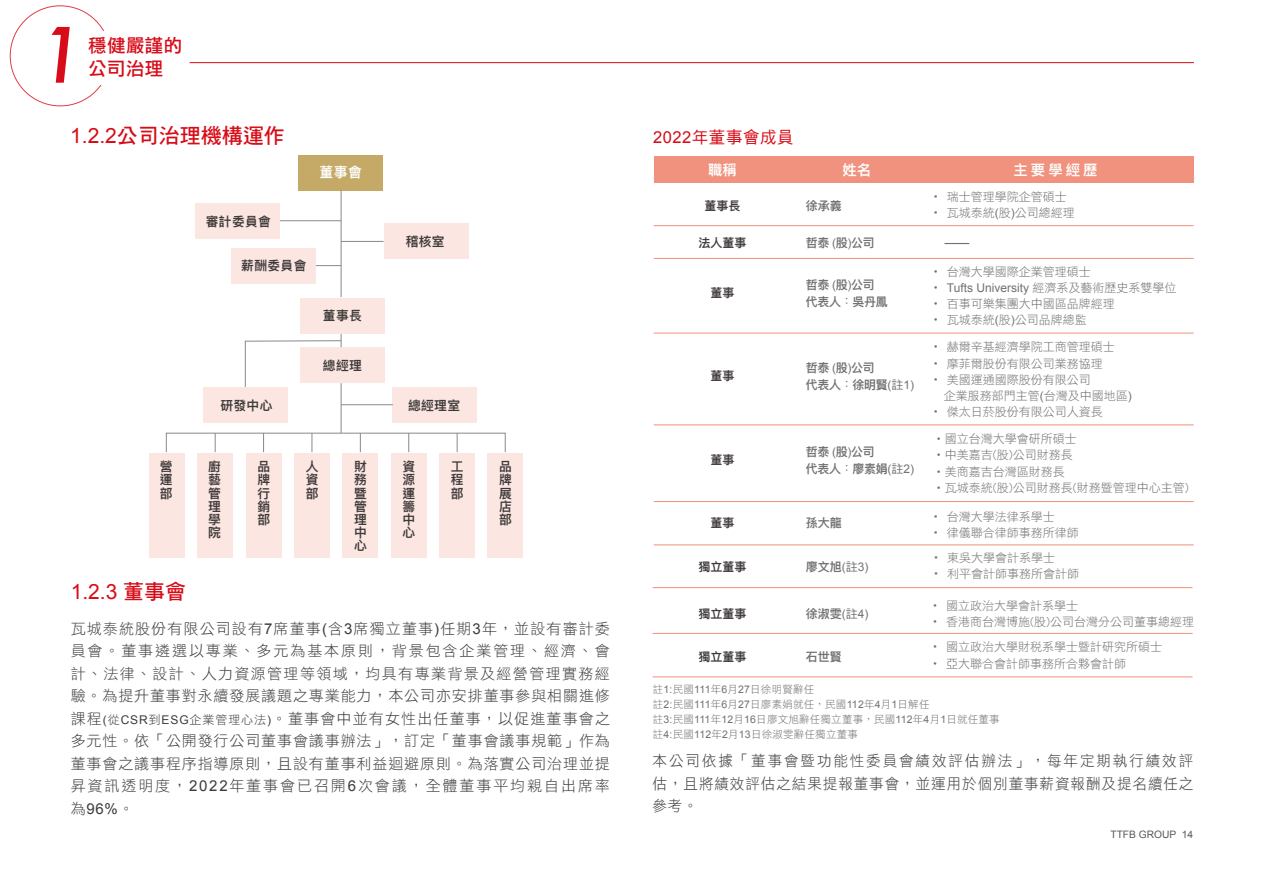
<style>
.page{position:relative;width:1263px;height:893px;background:#fff}
.page>*{position:absolute;margin:0;border:0;box-sizing:border-box;transform-origin:0 0}
.t1{font:73.8px "Century Gothic";color:#d80c18}
.t2{font:21px "DF Hei Std W7";color:#d80c18}
.t3{font:21px "Arial";color:#d80c18}
.t4{font:18.45px/23.2px "DF Li Hei Std W5";letter-spacing:.025em;color:#d80c18}
.t5{font:16.5px "DF Hei Std W5";letter-spacing:.03em;color:#d80c18}
.t6{font:15px/22.5px "DF Hei Std W3";letter-spacing:.065em;color:#3e3a39;text-align:justify}
.t7{font:15px "Arial";color:#3e3a39}
.t8{font:600 14.4px "Ping Fang HK";letter-spacing:.22em;color:#fff}
.t9{font:600 13.95px "Ping Fang HK";color:#fff}
.t10{font:600 12.75px/13px "Ping Fang HK";letter-spacing:.025em;color:#3e3a39;text-align:justify}
.t11{font:12px/16.2px "DF Hei Std W3";color:#727171}
.t12{font:600 12px/16.6px "Ping Fang HK";letter-spacing:-.025em;color:#727171}
.t13{font:12px "Arial";color:#727171}
.t14{font:600 12px "Ping Fang HK";color:#3e3a39}
.t15{font:10.5px/15px "DF Hei Std W3";letter-spacing:.02em;color:#727171}
.t16{font:10.2px "Arial";color:#595757}
.s1{font-family:"Arial"}
.s2{font-family:"DF Hei Std W7"}
.s3{font-family:"Arial";font-size:12px}
.s4{font-size:12px}
.s5{font-family:"DF Hei Std W3"}
.s6{font-family:"Koz Go Pr 6 N"}
.s7{font-family:"Arial";font-weight:400}
.s8{font-family:"DF Hei Std W3";font-weight:400}
.s9{font-family:"DF Hei Std W5";font-weight:400}
</style>
<div class="page">
<hr style="left:190px;top:62px;width:1004px;height:1px;background:#d80c18">
<svg style="left:51px;top:26px;width:19px;height:57px"></svg>
<div style="left:654px;top:156px;width:539px;height:26px;background:#f0907a"></div>
<svg style="left:944px;top:243px;width:25px;height:1px"></svg>
<hr style="left:654px;top:258px;width:539px;height:1px;background:#f0907a">
<hr style="left:654px;top:225px;width:539px;height:1px;background:#f0907a">
<hr style="left:654px;top:333px;width:539px;height:1px;background:#f0907a">
<hr style="left:653px;top:633px;width:539px;height:1px;background:#f0907a">
<hr style="left:653px;top:587px;width:539px;height:1px;background:#f0907a">
<hr style="left:653px;top:677px;width:539px;height:1px;background:#f0907a">
<hr style="left:654px;top:425px;width:539px;height:1px;background:#f0907a">
<hr style="left:654px;top:501px;width:539px;height:1px;background:#f0907a">
<hr style="left:654px;top:545px;width:539px;height:1px;background:#f0907a">
<div style="left:166px;top:433px;width:339px;height:19px;border:1px solid #898989"></div>
<svg style="left:215px;top:433px;width:1px;height:19px"></svg>
<svg style="left:263px;top:433px;width:1px;height:19px"></svg>
<svg style="left:312px;top:433px;width:1px;height:19px"></svg>
<svg style="left:360px;top:433px;width:1px;height:19px"></svg>
<svg style="left:408px;top:433px;width:1px;height:19px"></svg>
<svg style="left:457px;top:433px;width:1px;height:19px"></svg>
<hr style="left:341px;top:383px;width:1px;height:50px;background:#898989">
<hr style="left:341px;top:189px;width:1px;height:108px;background:#898989">
<hr style="left:280px;top:220px;width:61px;height:1px;background:#898989">
<svg style="left:316px;top:265px;width:25px;height:1px"></svg>
<hr style="left:341px;top:241px;width:43px;height:1px;background:#898989">
<hr style="left:341px;top:404px;width:52px;height:1px;background:#898989">
<div style="left:298px;top:155px;width:85px;height:35px;background:#c4a967"></div>
<div style="left:195px;top:203px;width:85px;height:36px;background:#fbe6e1"></div>
<div style="left:384px;top:223px;width:84px;height:36px;background:#fbe6e1"></div>
<div style="left:231px;top:248px;width:85px;height:35px;background:#fbe6e1"></div>
<div style="left:300px;top:298px;width:85px;height:36px;background:#fbe6e1"></div>
<div style="left:300px;top:347px;width:85px;height:36px;background:#fbe6e1"></div>
<div style="left:392px;top:387px;width:85px;height:36px;background:#fbe6e1"></div>
<svg style="left:245px;top:334px;width:97px;height:53px"></svg>
<div style="left:203px;top:387px;width:85px;height:36px;background:#fbe6e1"></div>
<div style="left:294px;top:453px;width:36px;height:104px;background:#fbe6e1"></div>
<div style="left:149px;top:453px;width:36px;height:104px;background:#fbe6e1"></div>
<div style="left:487px;top:453px;width:36px;height:104px;background:#fbe6e1"></div>
<div style="left:391px;top:453px;width:35px;height:104px;background:#fbe6e1"></div>
<div style="left:246px;top:453px;width:35px;height:104px;background:#fbe6e1"></div>
<div style="left:197px;top:453px;width:36px;height:104px;background:#fbe6e1"></div>
<div style="left:342px;top:453px;width:36px;height:104px;background:#fbe6e1"></div>
<div style="left:439px;top:453px;width:36px;height:104px;background:#fbe6e1"></div>
<h1 class="t1" style="left:38px;top:10px;width:52px">1</h1>
<p class="t4" style="left:88px;top:34px;width:95px">穩健嚴謹的公司治理</p>
<h2 class="t2" style="left:70px;top:125px;width:216px"><span class="s1">1.2.2</span>公司治理機構運作</h2>
<p class="t9" style="left:319px;top:163px;width:44px">董事會</p>
<p class="t10" style="left:206px;top:215px;width:67px">審計委員會</p>
<p class="t10" style="left:241px;top:259px;width:67px">薪酬委員會</p>
<p class="t10" style="left:323px;top:309px;width:41px">董事長</p>
<p class="t10" style="left:323px;top:359px;width:41px">總經理</p>
<p class="t10" style="left:406px;top:235px;width:41px">稽核室</p>
<p class="t10" style="left:220px;top:399px;width:54px">研發中心</p>
<p class="t10" style="left:408px;top:399px;width:54px">總經理室</p>
<p class="t10" style="left:160px;top:460px;width:14px">營運部</p>
<p class="t10" style="left:208px;top:460px;width:14px">廚藝管理學院</p>
<p class="t10" style="left:258px;top:460px;width:14px">品牌行銷部</p>
<p class="t10" style="left:306px;top:460px;width:14px">人資部</p>
<p class="t10" style="left:354px;top:460px;width:14px">財務暨管理中心</p>
<p class="t10" style="left:402px;top:460px;width:14px">資源運籌中心</p>
<p class="t10" style="left:451px;top:460px;width:14px">工程部</p>
<p class="t10" style="left:499px;top:460px;width:14px">品牌展店部</p>
<h2 class="t3" style="left:71px;top:578px;width:117px">1.2.3 <span class="s2">董事會</span></h2>
<p class="t6" style="left:71px;top:617px;width:541px">瓦城泰統股份有限公司設有<span class="s1">7</span>席董事<span class="s1">(</span>含<span class="s1">3</span>席獨立董事<span class="s1">)</span>任期<span class="s1">3</span>年，並設有審計委員會。董事遴選以專業、多元為基本原則，背景包含企業管理、經濟、會計、法律、設計、人力資源管理等領域，均具有專業背景及經營管理實務經驗。為提升董事對永續發展議題之專業能力，本公司亦安排董事參與相關進修課程<span class="s3">(</span><span class="s4">從</span><span class="s3">CSR</span><span class="s4">到</span><span class="s3">ESG</span><span class="s4">企業管理心法</span><span class="s3">)</span>。董事會中並有女性出任董事，以促進董事會之多元性。依「公開發行公司董事會議事辦法」，訂定「董事會議事規範」作為董事會之議事程序指導原則，且設有董事利益迴避原則。為落實公司治理並提昇資訊透明度，<span class="s1">2022</span>年董事會已召開<span class="s1">6</span>次會議，全體董事平均親自出席率</p>
<p class="t7" style="left:71px;top:799px;width:65px"><span class="s5">為</span>96%<span class="s5">。</span></p>
<p class="t5" style="left:653px;top:128px;width:142px"><span class="s1">2022</span>年董事會成員</p>
<p class="t8" style="left:708px;top:161px;width:30px">職稱</p>
<p class="t8" style="left:842px;top:161px;width:30px">姓名</p>
<p class="t8" style="left:1013px;top:161px;width:86px">主要學經歷</p>
<p class="t14" style="left:704px;top:198px;width:37px">董事長</p>
<p class="t12" style="left:806px;top:197px;width:37px">徐承義</p>
<p class="t11" style="left:930px;top:188px;width:146px"><span class="s6">・</span> 瑞士管理學院企管碩士<span class="s6">・</span> 瓦城泰統<span class="s1">(</span>股<span class="s1">)</span>公司總經理</p>
<p class="t14" style="left:698px;top:235px;width:49px">法人董事</p>
<p class="t14" style="left:710px;top:286px;width:25px">董事</p>
<p class="t14" style="left:710px;top:368px;width:25px">董事</p>
<p class="t14" style="left:710px;top:453px;width:25px">董事</p>
<p class="t12" style="left:806px;top:234px;width:71px">哲泰 <span class="s7">(</span>股<span class="s7">)</span>公司</p>
<p class="t12" style="left:806px;top:276px;width:84px">哲泰 <span class="s7">(</span>股<span class="s7">)</span>公司代表人<span class="s8">：</span>吳丹鳳</p>
<p class="t12" style="left:806px;top:359px;width:110px">哲泰 <span class="s7">(</span>股<span class="s7">)</span>公司<br>代表人<span class="s8">：</span>徐明賢<span class="s7">(</span><span class="s9">註</span><span class="s7">1)</span></p>
<p class="t12" style="left:806px;top:443px;width:110px">哲泰 <span class="s7">(</span>股<span class="s7">)</span>公司<br>代表人<span class="s8">：</span>廖素娟<span class="s7">(</span><span class="s9">註</span><span class="s7">2)</span></p>
<p class="t14" style="left:710px;top:515px;width:25px">董事</p>
<p class="t12" style="left:806px;top:514px;width:37px">孫大龍</p>
<p class="t14" style="left:698px;top:559px;width:49px">獨立董事</p>
<p class="t14" style="left:698px;top:606px;width:49px">獨立董事</p>
<p class="t14" style="left:698px;top:649px;width:49px">獨立董事</p>
<p class="t12" style="left:806px;top:558px;width:64px">廖文旭<span class="s7">(</span><span class="s9">註</span><span class="s7">3)</span></p>
<p class="t12" style="left:806px;top:605px;width:64px">徐淑雯<span class="s7">(</span><span class="s9">註</span><span class="s7">4)</span></p>
<p class="t12" style="left:806px;top:648px;width:37px">石世賢</p>
<p class="t11" style="left:930px;top:263px;width:162px"><span class="s6">・</span> 台灣大學國際企業管理碩士</p>
<p class="t13" style="left:930px;top:280px;width:248px"><span class="s6">・</span> Tufts University <span class="s5">經濟系及藝術歷史系雙學位</span></p>
<p class="t11" style="left:930px;top:296px;width:186px"><span class="s6">・</span> 百事可樂集團大中國區品牌經理<span class="s6">・</span> 瓦城泰統<span class="s1">(</span>股<span class="s1">)</span>公司品牌總監</p>
<p class="t11" style="left:930px;top:339px;width:186px"><span class="s6">・</span> 赫爾辛基經濟學院工商管理碩士<span class="s6">・</span> 摩菲爾股份有限公司業務協理<span class="s6">・</span> 美國運通國際股份有限公司</p>
<p class="t11" style="left:930px;top:387px;width:203px;text-indent:14px">企業服務部門主管<span class="s1">(</span>台灣及中國地區<span class="s1">)</span><span class="s6">・</span> 傑太日菸股份有限公司人資長</p>
<p class="t11" style="left:933px;top:431px;width:257px">˙國立台灣大學會研所碩士<br>˙中美嘉吉(股)公司財務長<br>˙美商嘉吉台灣區財務長<br>˙瓦城泰統(股)公司財務長(財務暨管理中心主管)</p>
<p class="t11" style="left:930px;top:508px;width:150px"><span class="s6">・</span> 台灣大學法律系學士<br><span class="s6">・</span> 律儀聯合律師事務所律師</p>
<p class="t11" style="left:930px;top:550px;width:150px"><span class="s6">・</span> 東吳大學會計系學士<br><span class="s6">・</span> 利平會計師事務所會計師</p>
<p class="t11" style="left:929px;top:597px;width:266px"><span class="s6">・</span> 國立政治大學會計系學士<br><span class="s6">・</span> 香港商台灣博施(股)公司台灣分公司董事總經理</p>
<p class="t11" style="left:929px;top:639px;width:234px"><span class="s6">・</span> 國立政治大學財稅系學士暨計研究所碩士<span class="s6">・</span> 亞大聯合會計師事務所合夥會計師</p>
<p class="t15" style="left:653px;top:682px;width:348px">註<span class="s1">1:</span>民國<span class="s1">111</span>年<span class="s1">6</span>月<span class="s1">27</span>日徐明賢辭任<br>註<span class="s1">2:</span>民國<span class="s1">111</span>年<span class="s1">6</span>月<span class="s1">27</span>日廖素娟就任，民國<span class="s1">112</span>年<span class="s1">4</span>月<span class="s1">1</span>日解任<br>註<span class="s1">3:</span>民國<span class="s1">111</span>年<span class="s1">12</span>月<span class="s1">16</span>日廖文旭辭任獨立董事，民國<span class="s1">112</span>年<span class="s1">4</span>月<span class="s1">1</span>日就任董事註<span class="s1">4:</span>民國<span class="s1">112</span>年<span class="s1">2</span>月<span class="s1">13</span>日徐淑雯辭任獨立董事</p>
<p class="t6" style="left:652px;top:749px;width:542px">本公司依據「董事會暨功能性委員會績效評估辦法」，每年定期執行績效評估，且將績效評估之結果提報董事會，並運用於個別董事薪資報酬及提名續任之參考。</p>
<p class="t16" style="left:1110px;top:827px;width:84px">TTFB GROUP 14</p>
</div>
